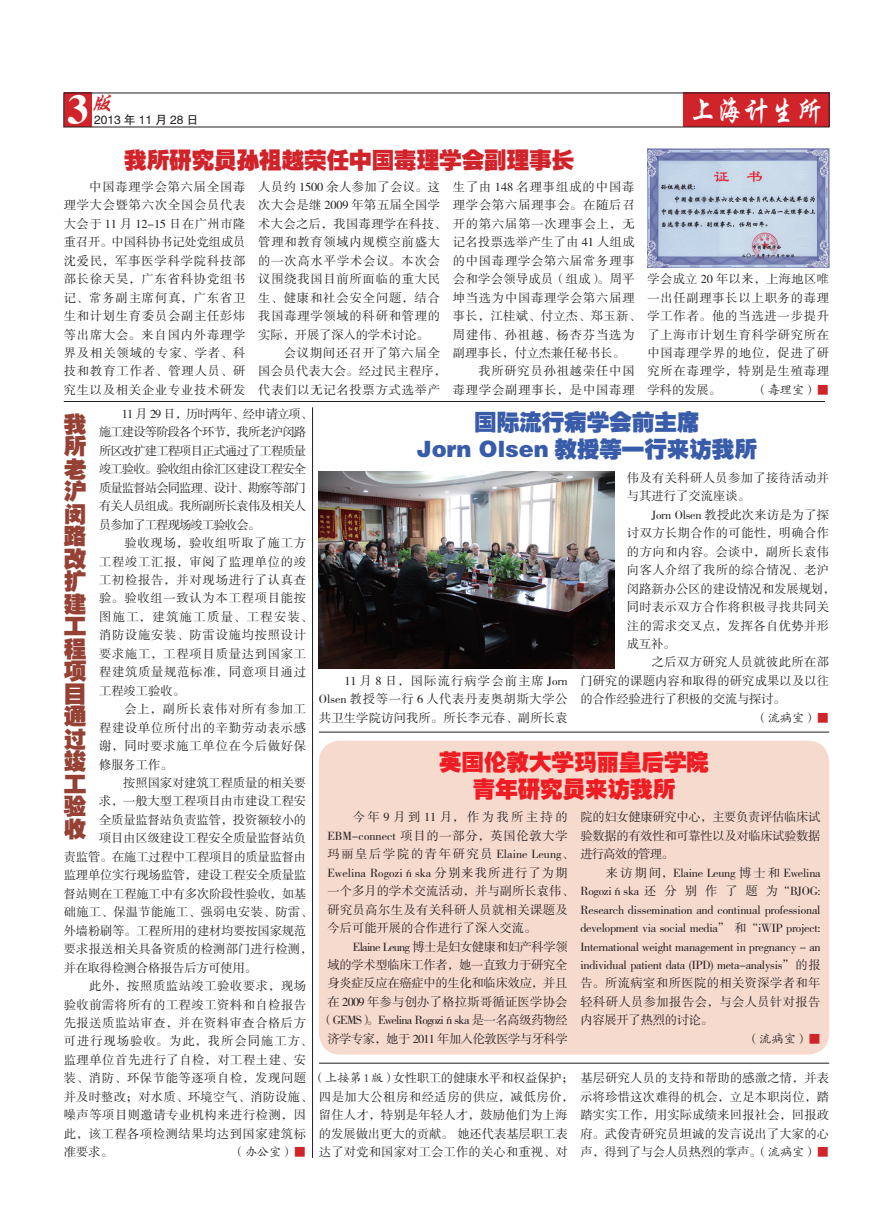
<style>
.page{position:relative;width:893px;height:1225px;background:#fff}
.page>*{position:absolute;margin:0;border:0;box-sizing:border-box;transform-origin:0 0}
.t1{font:700 42.45px "Times";color:#fff}
.t2{font:30px "FZXKJW GB1 0";color:#fff;scale:.89 1}
.t3{font:italic 23.25px "FZXKJW GB1 0";color:#d1232a}
.t4{font:22.5px/27px "FZCCHJW GB1 0";color:#385caa;text-align:center}
.t5{font:22.5px/27px "FZCCHJW GB1 0";color:#ee1d23;text-align:center}
.t6{font:22.5px "FZCCHJW GB1 0";color:#d1232a}
.t7{font:22.5px/22.5px "FZCCHJW GB1 0";color:#954134;text-align:justify}
.t8{font:12.3px/18.5px "FZSSJW GB1 0";letter-spacing:.025em;color:#231f20;text-align:justify}
.t9{font:12.3px/18.5px "FZSSJW GB1 0";letter-spacing:.06em;color:#231f20}
.t10{font:12.3px/18.5px "FZSSJW GB1 0";color:#231f20}
.t11{font:12.3px/18.5px "FZSSJW GB1 0";letter-spacing:-.03em;color:#231f20;text-align:right}
.t12{font:12.3px/18.5px "FZSSJW GB1 0";letter-spacing:-.07em;color:#231f20}
.t13{font:12.3px "FZSSJW GB1 0";letter-spacing:-.015em;color:#231f20}
.t14{font:12.3px "FZSSJW GB1 0";letter-spacing:-.01em;color:#231f20}
.t15{font:12.3px "FZSSJW GB1 0";letter-spacing:.045em;color:#231f20}
.t16{font:12.3px/18.5px "FZSSJW GB1 0";letter-spacing:.065em;color:#231f20;text-align:right}
.t17{font:12.3px "FZKTJW GB1 0";color:#231f20}
.t18{font:12.3px "FZSSJW GB1 0";letter-spacing:.08em;color:#231f20}
.t19{font:12.3px "FZSSJW GB1 0";letter-spacing:-.02em;color:#231f20}
.t20{font:12px "FZHTJW GB1 0";color:#231f20}
.s1{font-family:"FZSSJW GB1 0";color:#d1232a}
.s2{font-family:"FZKTJW GB1 0"}
.s3{color:#d1232a}
</style>
<div class="page">
<div style="left:64px;top:93px;width:27px;height:34px;background:#d1232a"></div>
<div style="left:683px;top:93px;width:146px;height:34px;background:#d1232a"></div>
<img style="left:647px;top:149px;width:182px;height:119px">
<img style="left:319px;top:471px;width:295px;height:197px">
<div style="left:319px;top:740px;width:510px;height:314px;background:#f7dace;border-radius:21px"></div>
<hr style="left:64px;top:401px;width:761px;height:1px;background:#231f20">
<hr style="left:312px;top:407px;width:1px;height:750px;background:#231f20">
<hr style="left:319px;top:731px;width:510px;height:1px;background:#231f20">
<hr style="left:319px;top:1062px;width:510px;height:1px;background:#231f20">
<h3 class="t3" style="left:89px;top:91px;width:32px">版</h3>
<h2 class="t2" style="left:689px;top:95px;width:152px">上海计生所</h2>
<h3 class="t6" style="left:124px;top:148px;width:451px">我所研究员孙祖越荣任中国毒理学会副理事长</h3>
<p class="t8" style="left:64px;top:178px;width:183px;text-indent:25px">中国毒理学会第六届全国毒理学大会暨第六次全国会员代表大会于 11 月 12-15 日在广州市隆重召开。中国科协书记处党组成员沈爱民，军事医学科学院科技部部长徐天昊，广东省科协党组书记、常务副主席何真，广东省卫生和计划生育委员会副主任彭炜等出席大会。来自国内外毒理学界及相关领域的专家、学者、科技和教育工作者、管理人员、研究生以及相关企业专业技术研发</p>
<p class="t9" style="left:258px;top:178px;width:189px">人员约 1500 余人参加了会议。这次大会是继 2009 年第五届全国学术大会之后，我国毒理学在科技、管理和教育领域内规模空前盛大的一次高水平学术会议。本次会议围绕我国目前所面临的重大民生、健康和社会安全问题，结合我国毒理学领域的科研和管理的实际，开展了深入的学术讨论。</p>
<h1 class="t1" style="left:68px;top:84px;width:23px">3</h1>
<p class="t20" style="left:94px;top:113px;width:106px">2013 年 11 月 28 日</p>
<p class="t9" style="left:453px;top:178px;width:189px">生了由 148 名理事组成的中国毒理学会第六届理事会。在随后召开的第六届第一次理事会上，无记名投票选举产生了由 41 人组成的中国毒理学会第六届常务理事会和学会领导成员（组成）。周平坤当选为中国毒理学会第六届理事长，江桂斌、付立杰、郑玉新、周建伟、孙祖越、杨杏芬当选为副理事长，付立杰兼任秘书长。</p>
<p class="t16" style="left:453px;top:363px;width:183px">我所研究员孙祖越荣任中国<br>毒理学会副理事长，是中国毒理</p>
<p class="t8" style="left:647px;top:270px;width:183px">学会成立 20 年以来，上海地区唯一出任副理事长以上职务的毒理学工作者。他的当选进一步提升了上海市计划生育科学研究所在中国毒理学界的地位，促进了研究所在毒理学，特别是生殖毒理学科的发展。</p>
<p class="t9" style="left:258px;top:344px;width:189px;text-indent:25px">会议期间还召开了第六届全国会员代表大会。经过民主程序，代表们以无记名投票方式选举产</p>
<p class="t17" style="left:755px;top:383px;width:75px">（毒理室）<span class="s1">■</span></p>
<p class="t12" style="left:99px;top:405px;width:215px;text-indent:23px">11 月 29 日，历时两年、经申请立项、施工建设等阶段各个环节，我所老沪闵路所区改扩建工程项目正式通过了工程质量竣工验收。验收组由徐汇区建设工程安全质量监督站会同监理、设计、勘察等部门有关人员组成。我所副所长袁伟及相关人员参加了工程现场竣工验收会。</p>
<p class="t9" style="left:99px;top:534px;width:215px;text-indent:25px">验收现场，验收组听取了施工方工程竣工汇报，审阅了监理单位的竣工初检报告，并对现场进行了认真查验。验收组一致认为本工程项目能按图施工，建筑施工质量、工程安装、消防设施安装、防雷设施均按照设计要求施工，工程项目质量达到国家工程建筑质量规范标准，同意项目通过工程竣工验收。</p>
<p class="t8" style="left:99px;top:700px;width:209px;text-indent:25px">会上，副所长袁伟对所有参加工程建设单位所付出的辛勤劳动表示感谢，同时要求施工单位在今后做好保修服务工作。</p>
<p class="t14" style="left:123px;top:776px;width:184px">按照国家对建筑工程质量的相关要</p>
<p class="t14" style="left:99px;top:795px;width:209px">求，一般大型工程项目由市建设工程安</p>
<p class="t14" style="left:99px;top:813px;width:209px">全质量监督站负责监管，投资额较小的</p>
<p class="t14" style="left:99px;top:831px;width:209px">项目由区级建设工程安全质量监督站负</p>
<p class="t13" style="left:64px;top:850px;width:244px">责监管。在施工过程中工程项目的质量监督由</p>
<p class="t13" style="left:64px;top:868px;width:244px">监理单位实行现场监管，建设工程安全质量监</p>
<p class="t13" style="left:64px;top:887px;width:244px">督站则在工程施工中有多次阶段性验收，如基</p>
<p class="t8" style="left:64px;top:903px;width:250px">础施工、保温节能施工、强弱电安装、防雷、</p>
<p class="t13" style="left:64px;top:924px;width:244px">外墙粉刷等。工程所用的建材均要按国家规范</p>
<p class="t8" style="left:64px;top:940px;width:250px">要求报送相关具备资质的检测部门进行检测，</p>
<p class="t19" style="left:64px;top:961px;width:195px">并在取得检测合格报告后方可使用。</p>
<p class="t15" style="left:89px;top:979px;width:218px">此外，按照质监站竣工验收要求，现场</p>
<p class="t8" style="left:64px;top:995px;width:244px">验收前需将所有的工程竣工资料和自检报告</p>
<p class="t8" style="left:64px;top:1014px;width:244px">先报送质监站审查，并在资料审查合格后方</p>
<p class="t18" style="left:64px;top:1034px;width:250px">可进行现场验收。为此，我所会同施工方、</p>
<p class="t15" style="left:64px;top:1053px;width:244px">监理单位首先进行了自检，对工程土建、安</p>
<p class="t15" style="left:64px;top:1071px;width:244px">装、消防、环保节能等逐项自检，发现问题</p>
<p class="t8" style="left:64px;top:1088px;width:250px">并及时整改；对水质、环境空气、消防设施、</p>
<p class="t8" style="left:64px;top:1106px;width:244px">噪声等项目则邀请专业机构来进行检测，因</p>
<p class="t8" style="left:64px;top:1125px;width:244px">此，该工程各项检测结果均达到国家建筑标</p>
<p class="t8" style="left:64px;top:1143px;width:51px">准要求。</p>
<p class="t17" style="left:232px;top:1145px;width:75px">（办公室）<span class="s1">■</span></p>
<h3 class="t7" style="left:64px;top:413px;width:24px">我所老沪闵路改扩建工程项目通过竣工验收</h3>
<h3 class="t4" style="left:417px;top:409px;width:342px">国际流行病学会前主席<br>Jorn Olsen 教授等一行来访我所</h3>
<p class="t8" style="left:319px;top:672px;width:250px;text-indent:25px">11 月 8 日，国际流行病学会前主席 Jorn Olsen 教授等一行 6 人代表丹麦奥胡斯大学公共卫生学院访问我所。所长李元春、副所长袁</p>
<p class="t8" style="left:627px;top:469px;width:204px">伟及有关科研人员参加了接待活动并与其进行了交流座谈。</p>
<p class="t8" style="left:627px;top:506px;width:210px;text-align:left;text-indent:25px">Jorn Olsen 教授此次来访是为了探讨双方长期合作的可能性，明确合作的方向和内容。会谈中，副所长袁伟向客人介绍了我所的综合情况、老沪闵路新办公区的建设情况和发展规划，同时表示双方合作将积极寻找共同关注的需求交叉点，发挥各自优势并形成互补。</p>
<p class="t8" style="left:580px;top:653px;width:250px;text-indent:71px">之后双方研究人员就彼此所在部门研究的课题内容和取得的研究成果以及以往的合作经验进行了积极的交流与探讨。</p>
<p class="t17" style="left:755px;top:711px;width:75px">（流病室）<span class="s1">■</span></p>
<h3 class="t5" style="left:439px;top:748px;width:271px">英国伦敦大学玛丽皇后学院青年研究员来访我所</h3>
<p class="t10" style="left:327px;top:808px;width:248px;text-indent:25px">今年9月到11月，作为我所主持的<br>EBM-connect 项目的一部分，英国伦敦大学玛丽皇后学院的青年研究员 Elaine Leung、<br>Ewelina Rogozińska 分别来我所进行了为期一个多月的学术交流活动，并与副所长袁伟、研究员高尔生及有关科研人员就相关课题及今后可能开展的合作进行了深入交流。</p>
<p class="t11" style="left:321px;top:937px;width:248px">Elaine Leung 博士是妇女健康和妇产科学领<br>域的学术型临床工作者，她一直致力于研究全身炎症反应在癌症中的生化和临床效应，并且在 2009 年参与创办了格拉斯哥循证医学协会（GEMS）。Ewelina Rogozińska 是一名高级药物经济学专家，她于 2011 年加入伦敦医学与牙科学</p>
<p class="t8" style="left:580px;top:808px;width:242px">院的妇女健康研究中心，主要负责评估临床试验数据的有效性和可靠性以及对临床试验数据进行高效的管理。</p>
<p class="t8" style="left:580px;top:864px;width:242px;text-indent:25px">来访期间，Elaine Leung 博士和 Ewelina Rogozińska 还 分 别 作 了 题 为“BJOG:<br>Research dissemination and continual professional development via social media” 和“iWIP project:<br>International weight management in pregnancy - an individual patient data (IPD) meta-analysis”的报告。所流病室和所医院的相关资深学者和年轻科研人员参加报告会，与会人员针对报告内容展开了热烈的讨论。</p>
<p class="t17" style="left:747px;top:1032px;width:75px">（流病室）<span class="s1">■</span></p>
<p class="t8" style="left:313px;top:1069px;width:263px;text-align:center"><span class="s2">（上接第 1版）</span>女性职工的健康水平和权益保护；四是加大公租房和经适房的供应，减低房价，留住人才，特别是年轻人才，鼓励他们为上海的发展做出更大的贡献。她还代表基层职工表达了对党和国家对工会工作的关心和重视、对</p>
<p class="t8" style="left:580px;top:1069px;width:250px">基层研究人员的支持和帮助的感激之情，并表示将珍惜这次难得的机会，立足本职岗位，踏踏实实工作，用实际成绩来回报社会，回报政府。武俊青研究员坦诚的发言说出了大家的心声，得到了与会人员热烈的掌声。<span class="s2">（流病室）</span><span class="s3">■</span></p>
</div>
